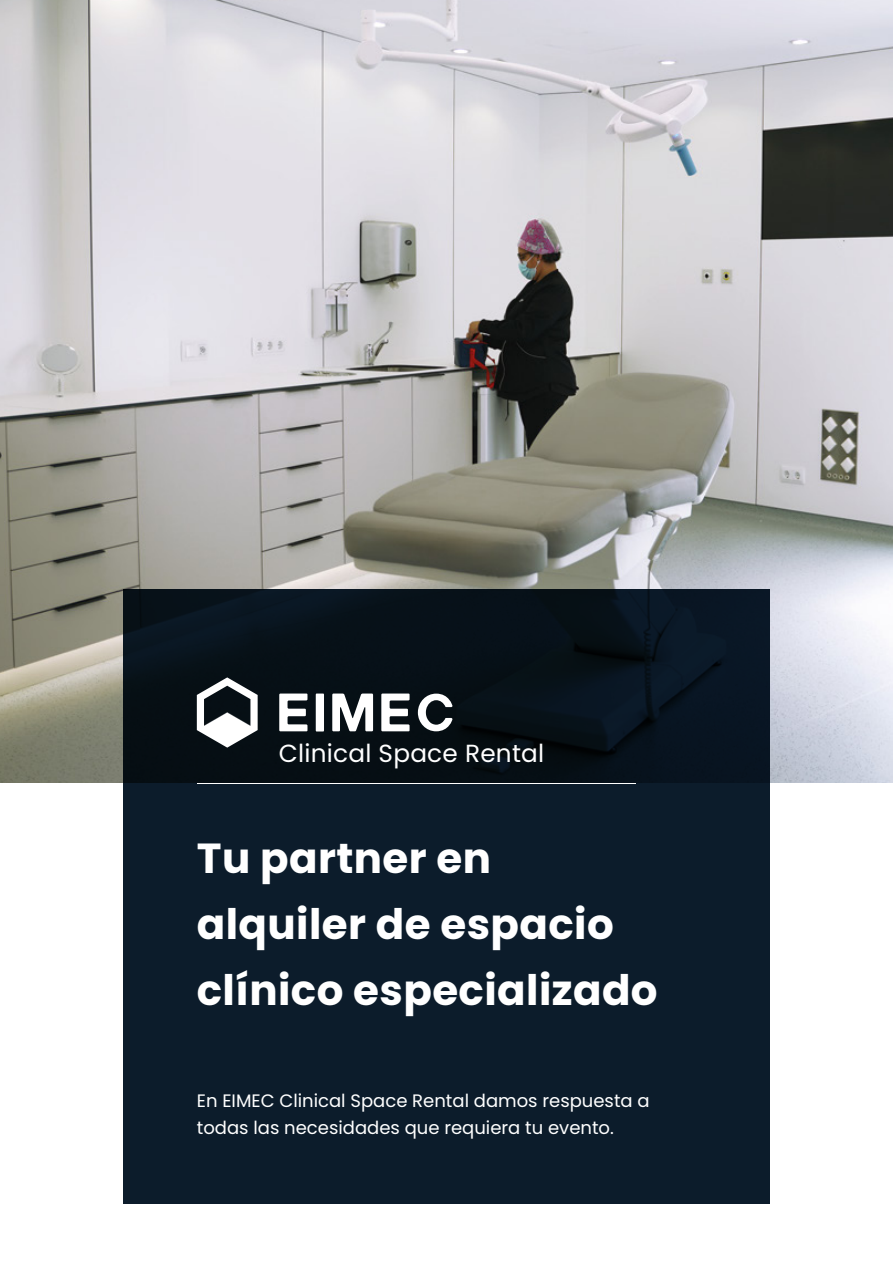
<style>
.page{position:relative;width:893px;height:1263px;background:#fff}
.page>*{position:absolute;margin:0;border:0;box-sizing:border-box;transform-origin:0 0}
.t1{font:700 42px/66px "Poppins";letter-spacing:.01em;color:#fff}
.t2{font:24.75px "Poppins";letter-spacing:.01em;color:#fff}
.t3{font:18px/27px "Poppins";color:#fff}
</style>
<div class="page">
<img style="left:0;top:0;width:893px;height:783px">
<div style="left:123px;top:589px;width:647px;height:615px;background:linear-gradient(to bottom,#08121b,#0d1f30)"></div>
<hr style="left:197px;top:783px;width:439px;height:1px;background:#fff">
<svg style="left:279px;top:693px;width:29px;height:38px"></svg>
<svg style="left:381px;top:693px;width:29px;height:38px"></svg>
<div style="left:316px;top:693px;width:8px;height:38px;background:#fff"></div>
<svg style="left:332px;top:693px;width:41px;height:38px"></svg>
<svg style="left:418px;top:693px;width:35px;height:38px"></svg>
<svg style="left:197px;top:677px;width:61px;height:71px"></svg>
<h2 class="t2" style="left:279px;top:738px;width:267px">Clinical Space Rental</h2>
<h1 class="t1" style="left:197px;top:825px;width:462px">Tu partner en alquiler de espacio clínico especializado</h1>
<p class="t3" style="left:197px;top:1087px;width:454px">En EIMEC Clinical Space Rental damos respuesta a todas las necesidades que requiera tu evento.</p>
</div>
